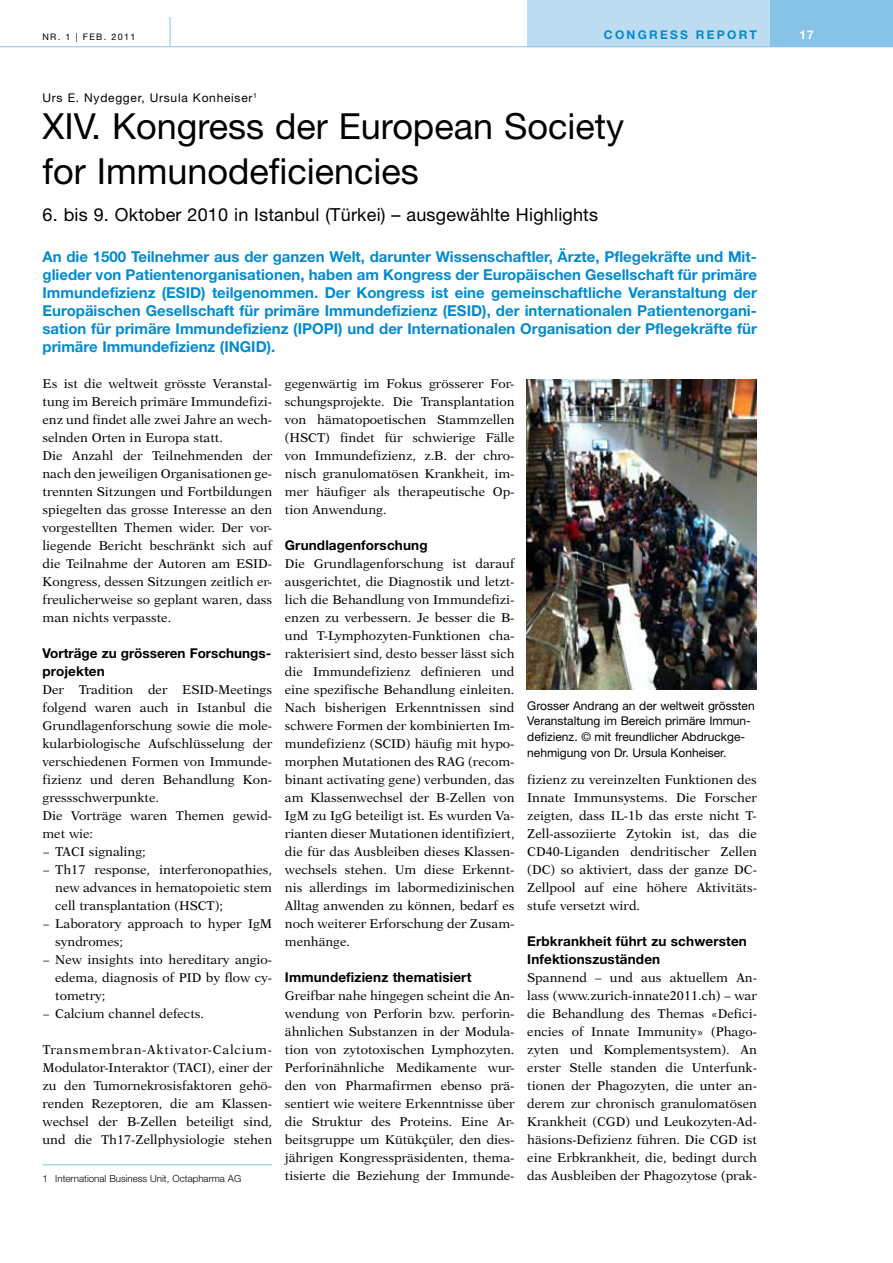
<style>
.page{position:relative;width:893px;height:1263px;background:#fff}
.page>*{position:absolute;margin:0;border:0;box-sizing:border-box;transform-origin:0 0}
.t1{font:36px/45px "Helvetica Neue";color:#000}
.t2{font:18px "Helvetica Neue";letter-spacing:.01em;color:#000}
.t3{font:700 15px/18px "Helvetica Neue";color:#008bd0;text-align:justify}
.t4{font:700 13.5px/18px "Helvetica Neue";letter-spacing:.01em;color:#000}
.t5{font:12.75px/18px "New Aster";color:#000;text-align:justify}
.t6{font:12px/15.8px "Helvetica Neue";color:#000}
.t7{font:12px "Helvetica Neue";letter-spacing:.06em;color:#000}
.t8{font:700 12px "Helvetica Neue";letter-spacing:.19em;color:#008bd0}
.t9{font:700 12px "Helvetica Neue";color:#fff}
.t10{font:300 9.75px "Helvetica Neue";color:#000}
.t11{font:9px "Helvetica Neue";letter-spacing:.15em;color:#000}
</style>
<div class="page">
<div style="left:527px;top:0;width:366px;height:47px;background:#87c3e7"></div>
<div style="left:527px;top:0;width:243px;height:47px;background:#bddbf1"></div>
<hr style="left:0;top:46px;width:893px;height:1px;background:#87c3e7">
<hr style="left:170px;top:17px;width:1px;height:30px;background:#87c3e7">
<hr style="left:43px;top:1164px;width:229px;height:1px;background:#87c3e7">
<img style="left:527px;top:380px;width:230px;height:309px">
<p class="t11" style="left:42px;top:32px;width:95px">NR. 1 | feb. 2011</p>
<p class="t8" style="left:604px;top:27px;width:76px">congress</p>
<p class="t8" style="left:696px;top:27px;width:62px">report</p>
<p class="t9" style="left:799px;top:27px;width:16px">17</p>
<p class="t7" style="left:43px;top:91px;width:216px">Urs E. Nydegger, Ursula Konheiser<sup>1</sup></p>
<h1 class="t1" style="left:43px;top:103px;width:583px">XIV. Kongress der European Society for I mmunodeficiencies</h1>
<h2 class="t2" style="left:43px;top:204px;width:557px">6. bis 9. Oktober 2010 in Istanbul (Türkei) – ausgewählte Highlights</h2>
<p class="t3" style="left:43px;top:247px;width:716px">An die 1500 Teilnehmer aus der ganzen Welt, darunter Wissenschaftler, Ärzte, Pflegekräfte und Mit&shy;glieder von Patientenorganisationen, haben am Kongress der Europäischen Gesellschaft für primäre Immundefizienz (ESID) teilgenommen. Der Kongress ist eine gemeinschaftliche Veranstaltung der Europäischen Gesellschaft für primäre Immundefizienz (ESID), der internationalen Patientenorgani&shy;sation für primäre Immundefizienz (IPOPI) und der Internationalen Organisation der Pflegekräfte für primäre Immundefizienz (INGID</p>
<p class="t3" style="left:267px;top:337px;width:10px">).</p>
<p class="t5" style="left:43px;top:375px;width:231px;text-align:left">Es ist die weltweit grösste Veranstal&shy;tung im Bereich primäre Immundefizi&shy;enz und findet alle zwei Jahre an wech&shy;selnden Orten in Europa statt.<br>Die Anzahl der Teilnehmenden der nach den jeweiligen Organisationen ge&shy;trennten Sitzungen und Fortbildungen spiegelten das grosse Interesse an den vorgestellten Themen wider. Der vor&shy;liegende Bericht beschränkt sich auf die Teilnahme der Autoren am ESID-Kongress, dessen Sitzungen zeitlich er&shy;freulicherweise so geplant waren, dass man nichts verpasste.</p>
<p class="t4" style="left:43px;top:644px;width:230px">Vorträge zu grösseren Forschungs&shy;projekten</p>
<p class="t5" style="left:43px;top:681px;width:231px">Der Tradition der ESID-Meetings</p>
<p class="t5" style="left:43px;top:699px;width:231px">folgend waren auch in Istanbul die</p>
<p class="t5" style="left:43px;top:717px;width:231px">Grundlagenforschung sowie die mole-</p>
<p class="t5" style="left:43px;top:735px;width:231px">kularbiologische Aufschlüsselung der</p>
<p class="t5" style="left:43px;top:753px;width:231px">verschiedenen Formen von Immunde-</p>
<p class="t5" style="left:43px;top:771px;width:231px">fizienz und deren Behandlung Kon-</p>
<p class="t5" style="left:43px;top:789px;width:118px">gressschwerpunkte.</p>
<p class="t5" style="left:43px;top:807px;width:231px">Die Vorträge waren Themen gewid-</p>
<p class="t5" style="left:43px;top:825px;width:52px">met wie:</p>
<p class="t5" style="left:43px;top:843px;width:105px">− TACI signaling;</p>
<p class="t5" style="left:43px;top:861px;width:231px">− Th17 response, interferonopathies,</p>
<p class="t5" style="left:55px;top:879px;width:218px">new advances in hematopoietic stem</p>
<p class="t5" style="left:55px;top:897px;width:169px">cell transplantation (HSCT);</p>
<p class="t5" style="left:43px;top:915px;width:231px">− Laboratory approach to hyper IgM</p>
<p class="t5" style="left:55px;top:933px;width:69px">syndromes;</p>
<p class="t5" style="left:43px;top:951px;width:231px">− New insights into hereditary angio-</p>
<p class="t5" style="left:55px;top:969px;width:218px">edema, diagnosis of PID by flow cy-</p>
<p class="t5" style="left:55px;top:987px;width:52px">tometry;</p>
<p class="t5" style="left:43px;top:1005px;width:163px">− Calcium channel defects.</p>
<p class="t5" style="left:43px;top:1041px;width:231px">Transmembran-Aktivator-Calcium-Modulator-Interaktor (TACI), einer der zu den Tumornekrosisfaktoren gehö&shy;renden Rezeptoren, die am Klassen&shy;wechsel der B-Zellen beteiligt sind, und die Th17-Zellphysiologie stehen</p>
<p class="t10" style="left:43px;top:1173px;width:200px">1 International Business Unit, Octapharma AG</p>
<p class="t5" style="left:285px;top:375px;width:231px">gegenwärtig im Fokus grösserer For&shy;schungsprojekte. Die Transplantation von hämatopoetischen Stammzellen (HSCT) findet für schwierige Fälle von Immundefizienz, z.B. der chro&shy;nisch granulomatösen Krankheit, im&shy;mer häufiger als therapeutische Op&shy;tion Anwendung.</p>
<p class="t4" style="left:285px;top:536px;width:144px">Grundlagenforschung</p>
<p class="t5" style="left:285px;top:555px;width:231px">Die Grundlagenforschung ist darauf ausgerichtet, die Diagnostik und letzt&shy;lich die Behandlung von Immundefizi&shy;enzen zu verbessern. Je besser die B&shy;und T-Lymphozyten-Funktionen cha&shy;rakterisiert sind, desto besser lässt sich die Immundefizienz definieren und eine spezifische Behandlung einleiten.<br>Nach bisherigen Erkenntnissen sind schwere Formen der kombinierten Im&shy;mundefizienz (SCID) häufig mit hypo&shy;morphen Mutationen des RAG (recom&shy;binant activating gene) verbunden, das am Klassenwechsel der B-Zellen von IgM zu IgG beteiligt ist. Es wurden Va&shy;rianten dieser Mutationen identifiziert, die für das Ausbleiben dieses Klassen&shy;wechsels stehen. Um diese Erkennt&shy;nis allerdings im labormedizinischen Alltag anwenden zu können, bedarf es noch weiterer Erforschung der Zusam&shy;menhänge.</p>
<p class="t4" style="left:285px;top:968px;width:188px">Immundefizienz thematisiert</p>
<p class="t5" style="left:285px;top:987px;width:231px">Greifbar nahe hingegen scheint die An&shy;wendung von Perforin bzw. perforin&shy;ähnlichen Substanzen in der Modula&shy;tion von zytotoxischen Lymphozyten.<br>Perforinähnliche Medikamente wur&shy;den von Pharmafirmen ebenso prä&shy;sentiert wie weitere Erkenntnisse über die Struktur des Proteins. Eine Ar&shy;beitsgruppe um Kütükçüler, den dies&shy;jährigen Kongresspräsidenten, thema&shy;tisierte die Beziehung der Immunde-</p>
<p class="t6" style="left:527px;top:697px;width:229px">Grosser Andrang an der weltweit grössten Veranstaltung im Bereich primäre I mmun&shy;defizienz. © mit freundlicher Abdruckge&shy;nehmigung von Dr. Ursula Konheiser.</p>
<p class="t5" style="left:527px;top:771px;width:231px">fizienz zu vereinzelten Funktionen des Innate Immunsystems. Die Forscher zeigten, dass IL-1b das erste nicht T-Zell-assoziierte Zytokin ist, das die CD40-Liganden dendritischer Zellen (DC) so aktiviert, dass der ganze DC-Zellpool auf eine höhere Aktivitäts&shy;stufe versetzt wird.</p>
<p class="t4" style="left:527px;top:932px;width:221px">Erbkrankheit führt zu schwersten<br>Infektionszuständen</p>
<p class="t5" style="left:527px;top:969px;width:231px">Spannend – und aus aktuellem An&shy;lass (www.zurich-innate2011.ch) – war die Behandlung des Themas «Defici&shy;encies of Innate Immunity» (Phago&shy;zyten und Komplementsystem). An erster Stelle standen die Unterfunk&shy;tionen der Phagozyten, die unter an&shy;derem zur chronisch granulomatösen Krankheit (CGD) und Leukozyten-Ad&shy;häsions-Defizienz führen. Die CGD ist eine Erbkrankheit, die, bedingt durch das Ausbleiben der Phagozytose (prak-</p>
</div>
